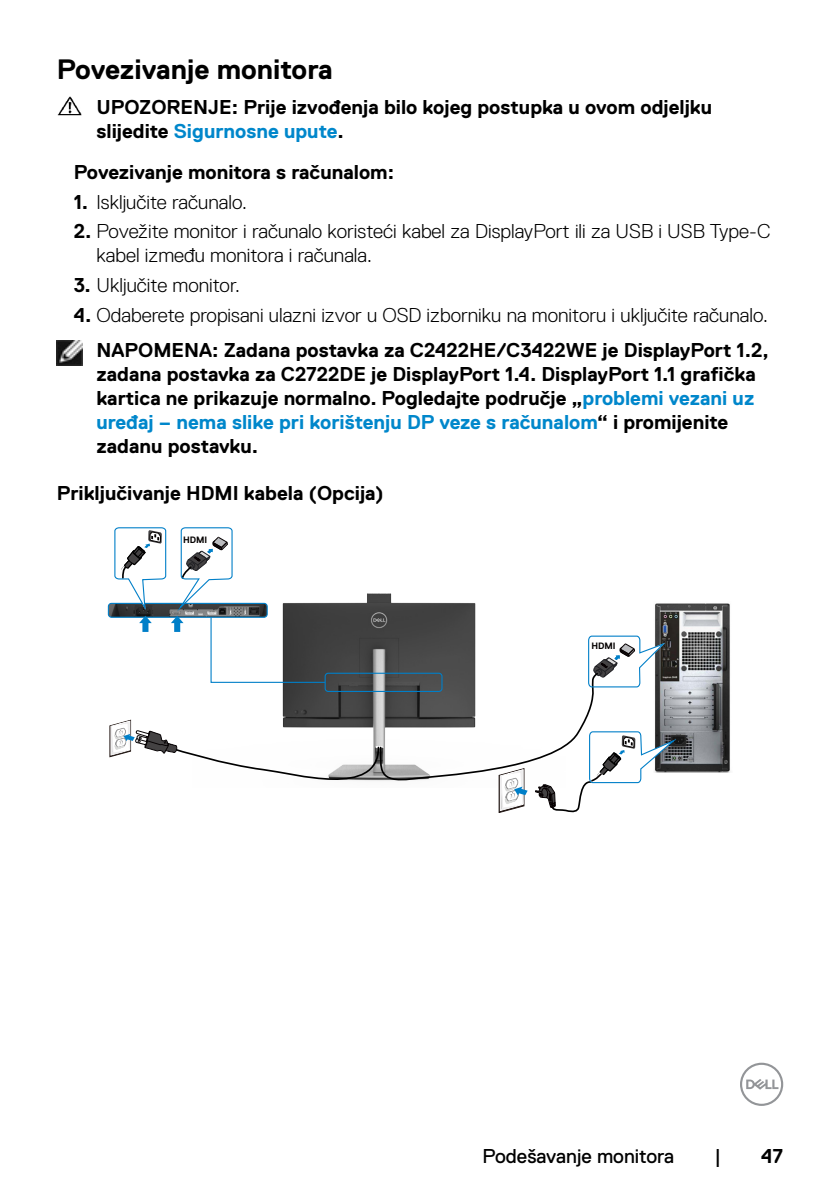
<style>
.page{position:relative;width:840px;height:1191px;background:#fff}
.page>*{position:absolute;margin:0;border:0;box-sizing:border-box;transform-origin:0 0}
.t1{font:700 28px "Dell Replica";color:#000}
.t2{font:700 20px/24px "Dell Replica";color:#000}
.t3{font:300 20px/24px "Dell Replica";color:#000}
.t4{font:20px "Dell Replica";color:#000}
.t5{font:700 9.2px "Dell Replica";color:#040000}
.s1{color:#0087cb}
.s2{font-weight:700}
</style>
<div class="page">
<svg style="left:740px;top:1062px;width:42px;height:44px"></svg>
<img style="left:57px;top:96px;width:25px;height:20px">
<img style="left:57px;top:340px;width:25px;height:25px">
<img style="left:679px;top:603px;width:52px;height:169px">
<svg style="left:108px;top:527px;width:571px;height:285px"></svg>
<h1 class="t1" style="left:57px;top:53px;width:277px">Povezivanje monitora</h1>
<p class="t2" style="left:96px;top:95px;width:616px">UPOZORENJE: Prije izvođenja bilo kojeg postupka u ovom odjeljku slijedite <span class="s1">Sigurnosne upute</span>.</p>
<p class="t2" style="left:74px;top:160px;width:321px">Povezivanje monitora s računalom:</p>
<p class="t3" style="left:74px;top:190px;width:175px"><span class="s2">1.</span> Isključite računalo.</p>
<p class="t3" style="left:96px;top:219px;width:675px;text-indent:-23px"><span class="s2">2.</span> Povežite monitor i računalo koristeći kabel za DisplayPort ili za USB i USB Type-C kabel između monitora i računala.</p>
<p class="t3" style="left:74px;top:273px;width:168px"><span class="s2">3.</span> Uključite monitor.</p>
<p class="t3" style="left:74px;top:297px;width:696px;line-height:35.4px;text-align:right"><span class="s2">4.</span> Odaberete propisani ulazni izvor u OSD izborniku na monitoru i uključite računalo.<br><span class="s2">NAPOMENA: Zadana postavka za C2422HE/C3422WE je DisplayPort 1.2,</span></p>
<p class="t2" style="left:96px;top:362px;width:660px">zadana postavka za C2722DE je DisplayPort 1.4. DisplayPort 1.1 grafička kartica ne prikazuje normalno. Pogledajte područje „<span class="s1">problemi vezani uz uređaj – nema slike pri korištenju DP veze s računalom</span>“ i promijenite zadanu postavku.</p>
<p class="t2" style="left:57px;top:481px;width:328px">Priključivanje HDMI kabela (Opcija)</p>
<p class="t5" style="left:183px;top:534px;width:26px">HDMI</p>
<p class="t5" style="left:591px;top:640px;width:26px">HDMI</p>
<p class="t4" style="left:482px;top:1144px;width:193px">Podešavanje monitora</p>
<p class="t4" style="left:714px;top:1144px;width:8px">|</p>
<p class="t2" style="left:760px;top:1143px;width:23px">47</p>
</div>
